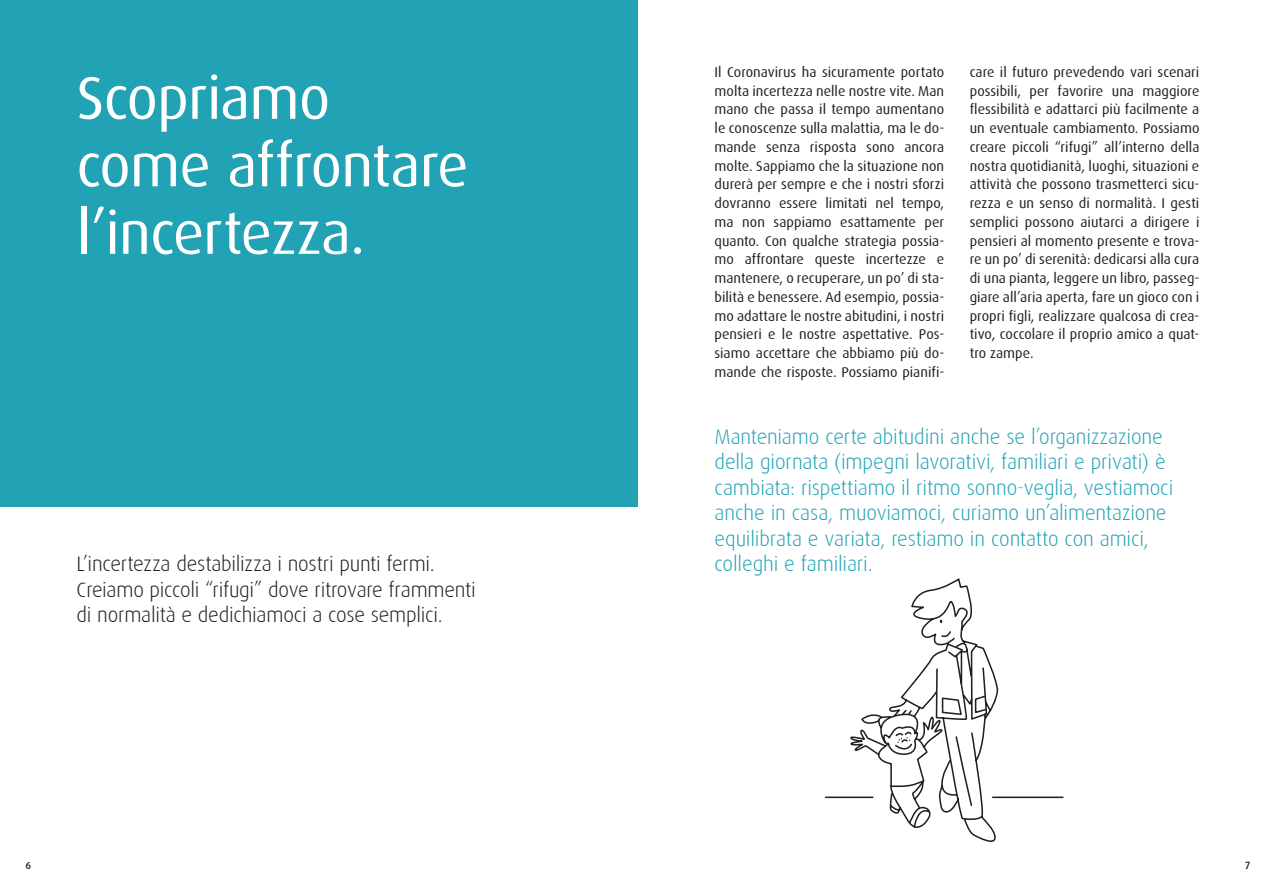
<style>
.page{position:relative;width:1276px;height:893px;background:#fff}
.page>*{position:absolute;margin:0;border:0;box-sizing:border-box;transform-origin:0 0}
.t1{font:60px/67.5px "Dax";letter-spacing:-.01em;color:#fff}
.t2{font:300 21px/25.5px "Dax";letter-spacing:-.005em;color:#22a2b5}
.t3{font:300 21px/25.5px "Dax";letter-spacing:-.01em;color:#231f20}
.t4{font:14.25px/18.8px "Dax";color:#231f20;text-align:justify}
.t5{font:500 10.5px "Dax";color:#231f20}
</style>
<div class="page">
<div style="left:0;top:0;width:638px;height:506px;background:#22a2b5"></div>
<svg style="left:849px;top:578px;width:149px;height:264px"></svg>
<hr style="left:992px;top:796px;width:71px;height:2px;background:#231f20">
<hr style="left:825px;top:796px;width:48px;height:2px;background:#231f20">
<h1 class="t1" style="left:77px;top:65px;width:393px">Scopriamo come affrontare l’incertezza.</h1>
<p class="t4" style="left:714px;top:63px;width:231px">Il Coronavirus ha sicuramente portato molta incertezza nelle nostre vite. Man mano che passa il tempo aumentano le conoscenze sulla malattia, ma le do&shy;mande senza risposta sono ancora molte. Sappiamo che la situazione non durerà per sempre e che i nostri sforzi dovranno essere limitati nel tempo, ma non sappiamo esattamente per quanto. Con qualche strategia possia&shy;mo affrontare queste incertezze e mantenere, o recuperare, un po’ di sta&shy;bilità e benessere. Ad esempio, possia&shy;mo adattare le nostre abitudini, i nostri pensieri e le nostre aspettative. Pos&shy;siamo accettare che abbiamo più do&shy;mande che risposte. Possiamo pianifi-</p>
<p class="t4" style="left:969px;top:63px;width:231px">care il futuro prevedendo vari scenari possibili, per favorire una maggiore flessibilità e adattarci più facilmente a un eventuale cambiamento. Possiamo creare piccoli “rifugi” all’interno della nostra quotidianità, luoghi, situazioni e attività che possono trasmetterci sicu&shy;rezza e un senso di normalità. I gesti semplici possono aiutarci a dirigere i pensieri al momento presente e trova&shy;re un po’ di serenità: dedicarsi alla cura di una pianta, leggere un libro, passeg&shy;giare all’aria aperta, fare un gioco con i propri figli, realizzare qualcosa di crea&shy;tivo, coccolare il proprio amico a quat&shy;tro zampe.</p>
<h2 class="t3" style="left:77px;top:551px;width:401px">L’incertezza destabilizza i nostri punti fermi.<br>Creiamo piccoli “rifugi” dove ritrovare frammenti di normalità e dedichiamoci a cose semplici.</h2>
<p class="t2" style="left:714px;top:424px;width:460px">Manteniamo certe abitudini anche se l’organizzazione della giornata (impegni lavorativi, familiari e privati) è cambiata: rispettiamo il ritmo sonno-veglia, vestiamoci anche in casa, muoviamoci, curiamo un’alimentazione equilibrata e variata, restiamo in contatto con amici, colleghi e familiari.</p>
<p class="t5" style="left:26px;top:859px;width:7px">6</p>
<p class="t5" style="left:1244px;top:859px;width:7px">7</p>
</div>
